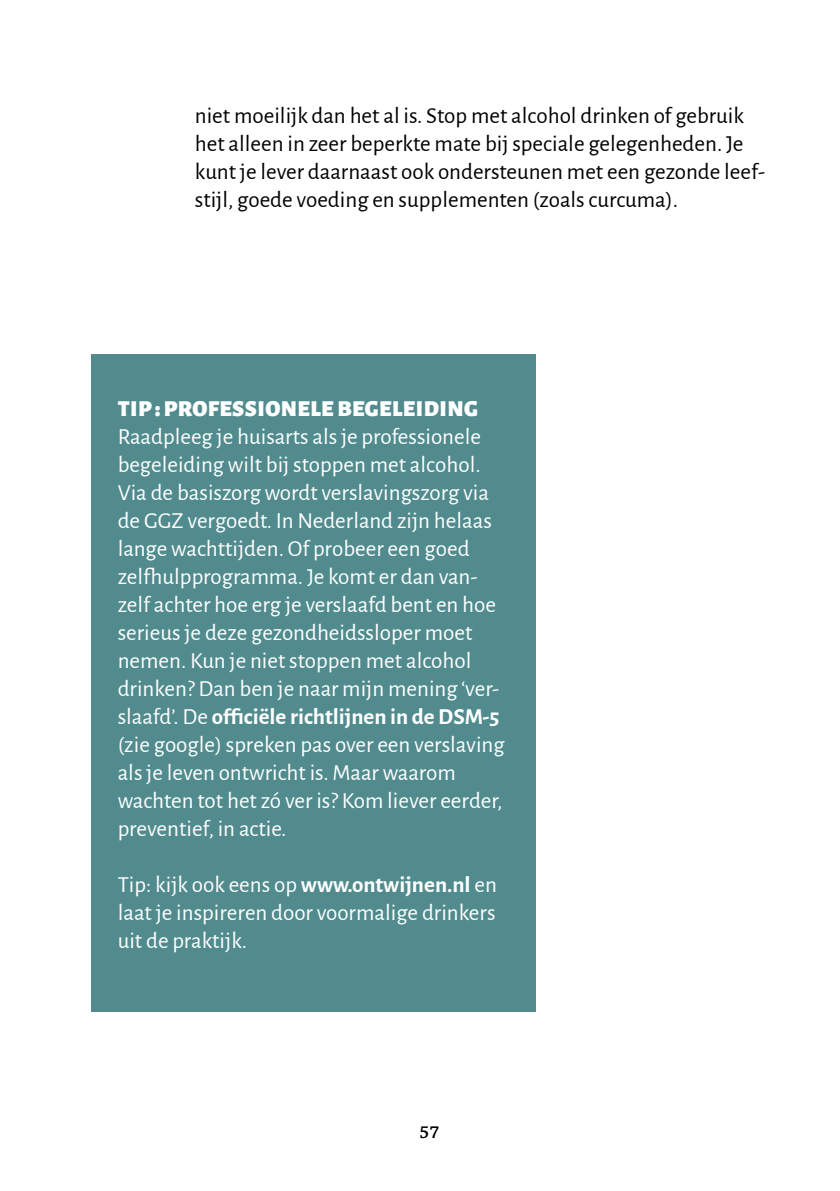
<style>
.page{position:relative;width:840px;height:1191px;background:#fff}
.page>*{position:absolute;margin:0;border:0;box-sizing:border-box;transform-origin:0 0}
.t1{font:23px/28px "Alegreya Sans";color:#fff}
.t2{font:23px/28px "Alegreya Sans";color:#000}
.t3{font:900 23px "Alegreya Sans";letter-spacing:.02em;color:#fff}
.t4{font:600 18px "Chaparral Pro";color:#000}
.s1{font-weight:700}
</style>
<div class="page">
<div style="left:91px;top:354px;width:444px;height:658px;background:#518b8e"></div>
<p class="t2" style="left:195px;top:101px;width:571px">niet moeilijk dan het al is. Stop met alcohol drinken of gebruik het alleen in zeer beperkte mate bij speciale gelegenheden. Je kunt je lever daarnaast ook ondersteunen met een gezonde leef&shy;stijl, goede voeding en supplementen (zoals curcuma).</p>
<p class="t3" style="left:118px;top:390px;width:361px">TIP : PROFESSIONELE BEGELEIDING</p>
<p class="t1" style="left:118px;top:422px;width:388px">Raadpleeg je huisarts als je professionele begeleiding wilt bij stoppen met alcohol.<br>Via de basiszorg wordt verslavingszorg via de GGZ vergoedt. In Nederland zijn helaas lange wachttijden. Of probeer een goed zelfhulpprogramma. Je komt er dan van&shy;zelf achter hoe erg je verslaafd bent en hoe serieus je deze gezondheidssloper moet nemen. Kun je niet stoppen met alcohol drinken? Dan ben je naar mijn mening ‘ver&shy;slaafd’. De <span class="s1">officiële richtlijnen in de DSM-5 </span>(zie google) spreken pas over een verslaving als je leven ontwricht is. Maar waarom wachten tot het zó ver is? Kom liever eerder, preventief, in actie.</p>
<p class="t1" style="left:118px;top:869px;width:380px;text-align:justify">Tip: kijk ook eens op <span class="s1">www.ontwijnen.nl</span> en laat je inspireren door voormalige drinkers uit de praktijk.</p>
<p class="t4" style="left:419px;top:1122px;width:21px">57</p>
</div>
